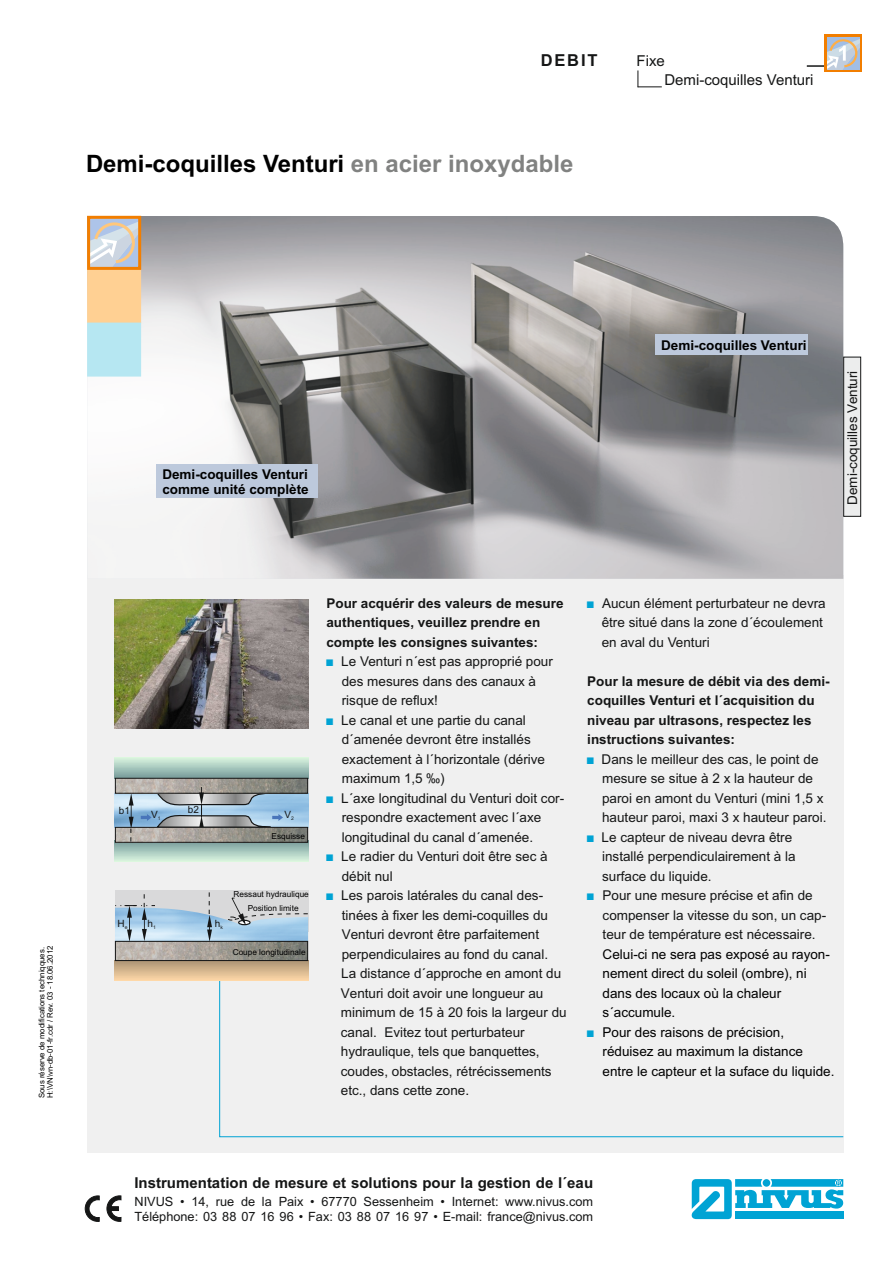
<style>
.page{position:relative;width:893px;height:1263px;background:#fff}
.page>*{position:absolute;margin:0;border:0;box-sizing:border-box;transform-origin:0 0}
.t1{font:700 24px "Arial";color:#000}
.t2{font:700 16.5px "Arial";letter-spacing:.11em;color:#151616}
.t3{font:700 15px "Arial";color:#151616}
.t4{font:15px/18.5px "Arial";color:#151616}
.t5{font:13.5px/19.5px "Arial";color:#151616}
.t6{font:700 13.5px/19.5px "Arial";color:#151616}
.t7{font:13.5px/19.5px "Arial";color:#000}
.t8{font:700 13.5px/15px "Arial";color:#000}
.t9{font:12.75px/15px "Arial";color:#151616}
.t10{font:10.05px "Arial";color:#151616}
.t11{font:8.25px "Arial";color:#000}
.t12{font:7.8px/7.9px "Arial";color:#000}
.s1{color:#818281}
.s2{color:#000}
</style>
<div class="page">
<div style="left:87px;top:575px;width:756px;height:578px;background:#f0f0f0"></div>
<img style="left:87px;top:216px;width:756px;height:363px">
<svg style="left:219px;top:967px;width:625px;height:171px"></svg>
<img style="left:115px;top:931px;width:193px;height:49px">
<svg style="left:115px;top:890px;width:193px;height:41px;background:#c0d2e0"></svg>
<svg style="left:207px;top:891px;width:5px;height:50px"></svg>
<div style="left:115px;top:941px;width:193px;height:20px;border:1px solid #151616"></div>
<svg style="left:115px;top:891px;width:42px;height:51px;background:#afc3d2"></svg>
<svg style="left:227px;top:898px;width:82px;height:27px;background:#c6cdd3"></svg>
<img style="left:115px;top:757px;width:193px;height:105px">
<svg style="left:117px;top:780px;width:189px;height:12px;background:#a29d96"></svg>
<div style="left:115px;top:778px;width:193px;height:16px;border:1px solid #151616"></div>
<svg style="left:117px;top:829px;width:189px;height:12px"></svg>
<div style="left:115px;top:827px;width:193px;height:16px;border:1px solid #151616"></div>
<svg style="left:129px;top:793px;width:5px;height:49px"></svg>
<svg style="left:141px;top:787px;width:142px;height:47px;background:#9ba9b2"></svg>
<div style="left:157px;top:464px;width:161px;height:34px;background:#bdc9dc"></div>
<div style="left:656px;top:334px;width:152px;height:20px;background:#bdc9dc"></div>
<svg style="left:843px;top:356px;width:18px;height:161px;background:#d4d5d5"></svg>
<svg style="left:691px;top:1179px;width:152px;height:40px"></svg>
<div style="left:825px;top:34px;width:37px;height:38px;background:#f27e00"></div>
<hr style="left:807px;top:66px;width:36px;height:1px;background:#151616">
<svg style="left:638px;top:70px;width:24px;height:17px"></svg>
<div style="left:825px;top:35px;width:37px;height:37px;background:#f27e00"></div>
<div style="left:827px;top:37px;width:33px;height:33px;background:#a1bee6"></div>
<svg style="left:827px;top:39px;width:33px;height:31px"></svg>
<svg style="left:87px;top:221px;width:56px;height:157px;background:#d7d9ca"></svg>
<div style="left:87px;top:216px;width:54px;height:54px;border:3px solid #f27e00"></div>
<img style="left:115px;top:599px;width:193px;height:129px">
<svg style="left:107px;top:1195px;width:14px;height:27px"></svg>
<svg style="left:85px;top:1195px;width:15px;height:27px"></svg>
<svg style="left:587px;top:1030px;width:7px;height:7px"></svg>
<p class="t2" style="left:541px;top:54px;width:58px">DEBIT</p>
<h1 class="t1" style="left:86px;top:154px;width:489px">Demi-coquilles Venturi <span class="s1">en acier inoxydable</span></h1>
<p class="t4" style="left:664px;top:53px;width:151px;text-indent:-28px">Fixe<br>Demi-coquilles Venturi</p>
<p class="t12" style="left:39px;top:1098px;width:154px;rotate:-90deg">Sous réserve de modifications techniqques.<br>H:\VN\vn-db-01-fr.cdr / Rev. 03 - 18.06.2012</p>
<p class="t8" style="left:162px;top:468px;width:148px">Demi-coquilles Venturi comme unité complète</p>
<p class="t8" style="left:661px;top:339px;width:147px">Demi-coquilles Venturi</p>
<p class="t5" style="left:844px;top:505px;width:136px;rotate:-90deg">Demi-coquilles Venturi</p>
<p class="t10" style="left:119px;top:806px;width:13px">b1</p>
<p class="t10" style="left:188px;top:806px;width:13px">b2</p>
<p class="t10" style="left:151px;top:811px;width:11px">V<sub>1</sub></p>
<p class="t10" style="left:284px;top:811px;width:11px">V<sub>2</sub></p>
<p class="t11" style="left:272px;top:832px;width:35px">Esquisse</p>
<p class="t11" style="left:234px;top:891px;width:77px">Ressaut hydraulique</p>
<p class="t11" style="left:248px;top:904px;width:52px">Position limite</p>
<p class="t10" style="left:118px;top:919px;width:11px">H<sub>e</sub></p>
<p class="t10" style="left:148px;top:920px;width:10px">h<sub>1</sub></p>
<p class="t10" style="left:215px;top:920px;width:10px">h<sub>k</sub></p>
<p class="t11" style="left:233px;top:949px;width:74px">Coupe longitudinale</p>
<p class="t6" style="left:326px;top:595px;width:239px">Pour acquérir des valeurs de mesure authentiques, veuillez prendre en compte les consignes suivantes:</p>
<p class="t5" style="left:341px;top:673px;width:227px">des mesures dans des canaux à risque de reflux!<br>Le canal et une partie du canal d´amenée devront être installés exactement à l´horizontale (dérive maximum 1,5 ‰)<br>L´axe longitudinal du Venturi doit cor&shy;respondre exactement avec l´axe longitudinal du canal d´amenée.<br>Le radier du Venturi doit être sec à débit nul<br>Les parois latérales du canal des&shy;tinées à fixer les demi-coquilles du<br>Venturi devront être parfaitement perpendiculaires au fond du canal.<br>La distance d´approche en amont du<br>Venturi doit avoir une longueur au minimum de 15 à 20 fois la largeur du canal. Evitez tout perturbateur hydraulique, tels que banquettes, coudes, obstacles, rétrécissements etc., dans cette zone<span class="s2">.</span></p>
<p class="t5" style="left:341px;top:653px;width:213px">Le Venturi n´est pas approprié pour</p>
<p class="t5" style="left:602px;top:595px;width:226px">Aucun élément perturbateur ne devra être situé dans la zone d´écoulement en aval du Venturi</p>
<p class="t6" style="left:587px;top:673px;width:244px">Pour la mesure de débit via des demi&shy;coquilles Venturi et l´acquisition du niveau par ultrasons, respectez les instructions suivantes:</p>
<p class="t5" style="left:602px;top:751px;width:226px">Dans le meilleur des cas, le point de mesure se situe à 2 x la hauteur de paroi en amont du Venturi (mini 1,5 x hauteur paroi, maxi 3 x hauteur paroi.<br>Le capteur de niveau devra être installé perpendiculairement à la surface du liquide.<br>Pour une mesure précise et afin de compenser la vitesse du son, un cap&shy;teur de température est nécessaire.</p>
<p class="t7" style="left:603px;top:946px;width:233px">Celui-ci ne sera pas exposé au rayon&shy;nement direct du soleil (ombre), ni dans des locaux où la chaleur s´accumule.<br>Pour des raisons de précision, réduisez au maximum la distance entre le capteur et la suface du liquide.</p>
<p class="t3" style="left:134px;top:1177px;width:460px">Instrumentation de mesure et solutions pour la gestion de l´eau</p>
<p class="t9" style="left:134px;top:1195px;width:460px">NIVUS • 14, rue de la Paix • 67770 Sessenheim • Internet: www.nivus.com<br>Téléphone: 03 88 07 16 96 • Fax: 03 88 07 16 97 • E-mail: france@nivus.com</p>
</div>
